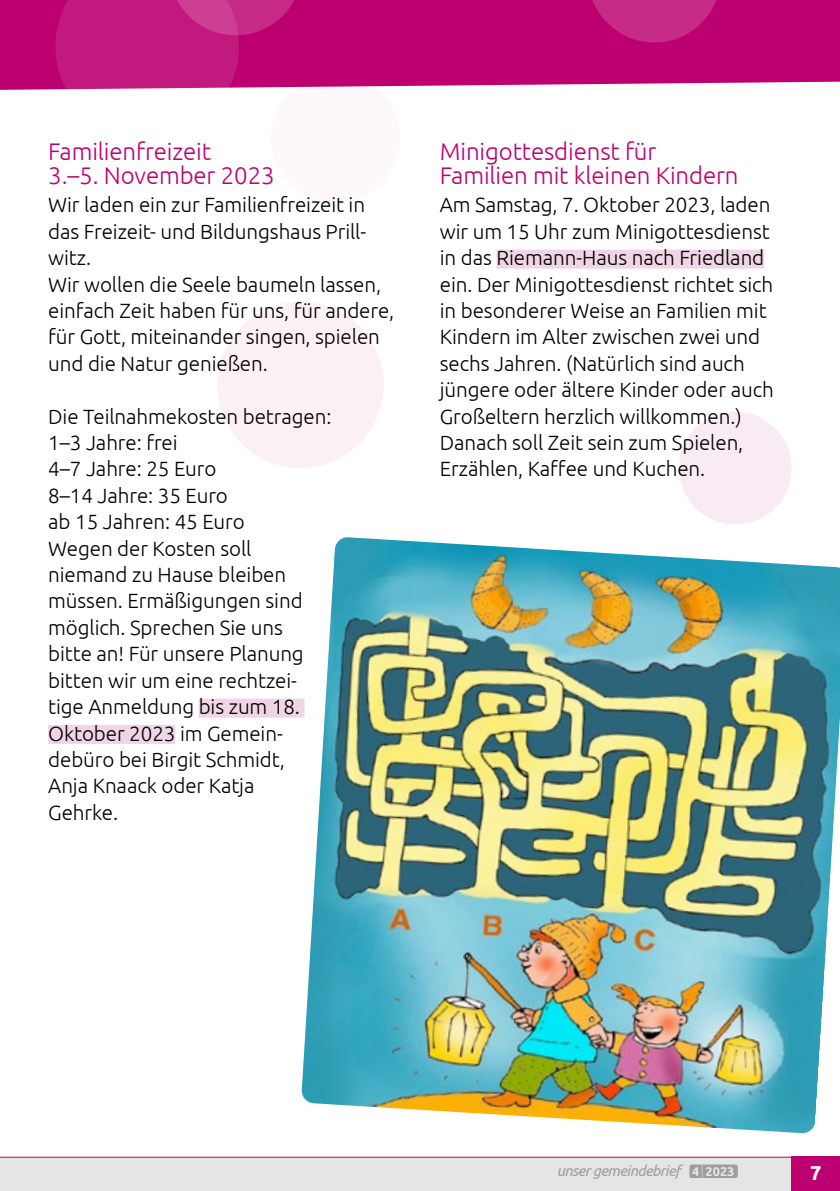
<style>
.page{position:relative;width:840px;height:1191px;background:#fff}
.page>*{position:absolute;margin:0;border:0;box-sizing:border-box;transform-origin:0 0}
.Inhaltstitel_II{font:300 24px/24px "Ubuntu";letter-spacing:-.005em;color:#bc0070}
.Normaltext____Kleiner_Absatz{font:300 20.6px/26.4px "Ubuntu";letter-spacing:-.005em;color:#000}
.t1{font:700 20px "Ubuntu";color:#fff}
.t2{font:italic 15px "Ubuntu";letter-spacing:-.04em;color:#9e9e9e}
.t3{font:700 12.6px "Ubuntu";color:#e5e5e5}
.s1{font-weight:700;font-style:normal;font-size:12.6px;color:#e5e5e5}
</style>
<div class="page">
<div style="left:270px;top:73px;width:130px;height:130px;background:#fdf8fb;border-radius:50%"></div>
<div style="left:217px;top:301px;width:166px;height:167px;background:#fbf0f6;border-radius:50%"></div>
<div style="left:678px;top:412px;width:113px;height:112px;background:#f9ebf3;border-radius:50%"></div>
<svg style="left:0;top:0;width:839px;height:90px;background:#c01079"></svg>
<svg style="left:47px;top:0;width:261px;height:90px;background:#c21a7f"></svg>
<svg style="left:587px;top:0;width:133px;height:42px;background:#c31d80"></svg>
<div style="left:198px;top:698px;width:106px;height:19px;background:#f0d5e6"></div>
<div style="left:48px;top:725px;width:127px;height:19px;background:#f0d5e6"></div>
<img style="left:301px;top:537px;width:538px;height:596px">
<div style="left:496px;top:250px;width:267px;height:19px;background:#f0d5e6"></div>
<div style="left:0;top:1157px;width:839px;height:34px;background:#e5e5e5"></div>
<div style="left:791px;top:1157px;width:48px;height:34px;background:#bc0070"></div>
<hr style="left:0;top:1156px;width:839px;height:1px;background:#bc0070">
<div style="left:689px;top:1164px;width:48px;height:14px;background:#9e9e9e;border-radius:2px"></div>
<svg style="left:701px;top:1164px;width:1px;height:14px"></svg>
<p class="Inhaltstitel_II" style="left:48px;top:138px;width:228px">Familienfreizeit<br>3.–5. November 2023</p>
<p class="Normaltext____Kleiner_Absatz" style="left:48px;top:191px;width:319px;text-align:justify">Wir laden ein zur Familienfreizeit in das Freizeit- und Bildungshaus Prill&shy;witz.</p>
<p class="Normaltext____Kleiner_Absatz" style="left:48px;top:270px;width:347px">Wir wollen die Seele baumeln lassen, einfach Zeit haben für uns, für andere, für Gott, miteinander singen, spielen und die Natur genießen.</p>
<p class="Normaltext____Kleiner_Absatz" style="left:48px;top:402px;width:284px">Die Teilnahmekosten betragen:</p>
<p class="Normaltext____Kleiner_Absatz" style="left:48px;top:429px;width:131px">1–3 Jahre: frei</p>
<p class="Normaltext____Kleiner_Absatz" style="left:48px;top:455px;width:170px">4–7 Jahre: 25 Euro</p>
<p class="Normaltext____Kleiner_Absatz" style="left:48px;top:482px;width:181px">8–14 Jahre: 35 Euro</p>
<p class="Normaltext____Kleiner_Absatz" style="left:48px;top:508px;width:198px">ab 15 Jahren: 45 Euro</p>
<p class="Normaltext____Kleiner_Absatz" style="left:48px;top:534px;width:257px">Wegen der Kosten soll niemand zu Hause bleiben müssen. Ermäßigungen sind möglich. Sprechen Sie uns bitte an! Für unsere Planung bitten wir um eine rechtzei&shy;tige Anmeldung bis zum 18.<br>Oktober 2023 im Gemein&shy;debüro bei Birgit Schmidt,<br>Anja Knaack oder Katja<br>Gehrke.</p>
<p class="Inhaltstitel_II" style="left:439px;top:138px;width:300px">Minigottesdienst für<br>Familien mit kleinen Kindern</p>
<p class="Normaltext____Kleiner_Absatz" style="left:439px;top:191px;width:335px">Am Samstag, 7. Oktober 2023, laden wir um 15 Uhr zum Minigottesdienst in das Riemann-Haus nach Friedland ein. Der Minigottesdienst richtet sich in besonderer Weise an Familien mit Kindern im Alter zwischen zwei und sechs Jahren. (Natürlich sind auch jüngere oder ältere Kinder oder auch Großeltern herzlich willkommen.)</p>
<p class="Normaltext____Kleiner_Absatz" style="left:439px;top:429px;width:305px">Danach soll Zeit sein zum Spielen,<br>Erzählen, Kaffee und Kuchen.</p>
<p class="t2" style="left:556px;top:1161px;width:179px">unser gemeindebrief <span class="s1">4 2023</span></p>
<p class="t1" style="left:809px;top:1160px;width:13px">7</p>
<p class="t3" style="left:691px;top:1163px;width:9px">1</p>
<p class="t3" style="left:719px;top:1163px;width:16px">19</p>
</div>
